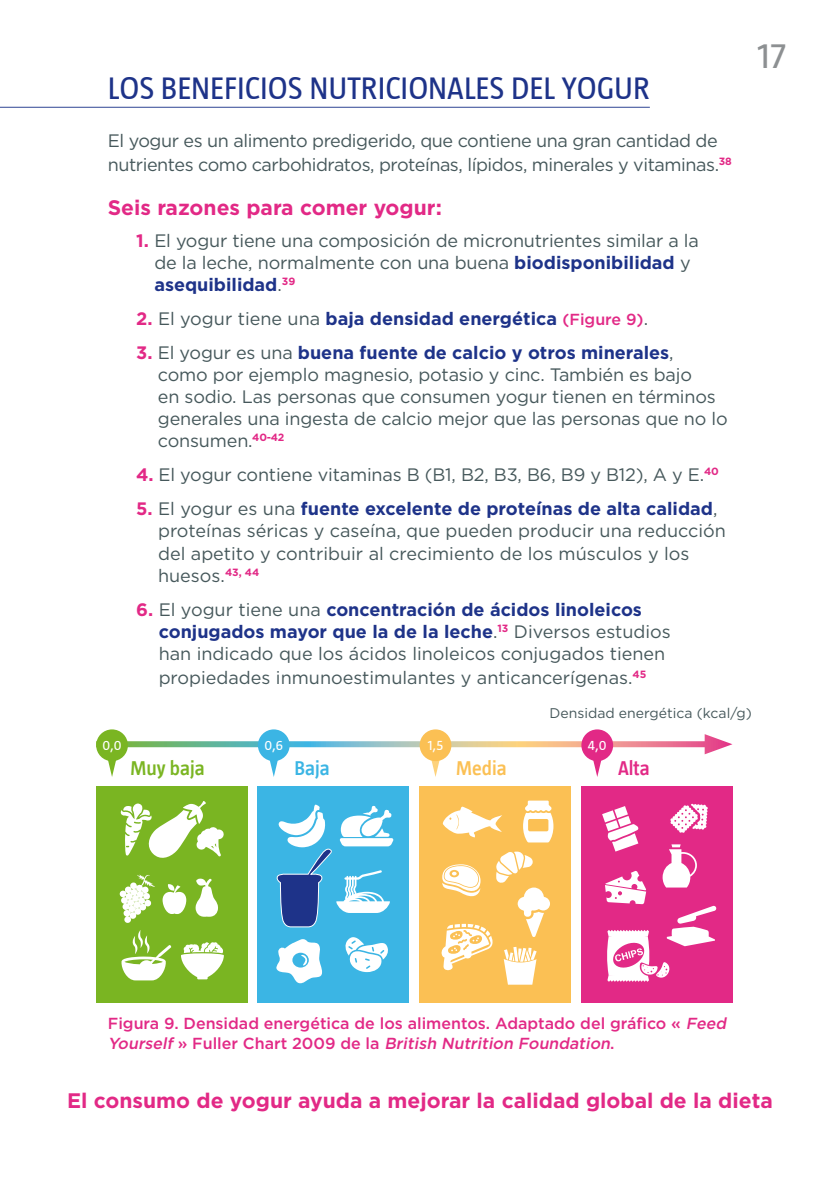
<style>
.page{position:relative;width:840px;height:1191px;background:#fff}
.page>*{position:absolute;margin:0;border:0;box-sizing:border-box;transform-origin:0 0}
.t1{font:36px "Taz";color:#8d9092}
.t2{font:32px "Taz";color:#1e3389}
.t3{font:700 21px "Gotham";color:#e22986}
.t4{font:600 20.6px "Taz";color:#7ab522}
.t5{font:600 20.6px "Taz";color:#fbc054}
.t6{font:600 20.6px "Taz";color:#e22986}
.t7{font:600 20.6px "Taz";color:#3bb5e4}
.t8{font:18px/22px "Gotham";letter-spacing:-.01em;color:#46585b}
.t9{font:700 18px "Gotham";color:#1e3389}
.t10{font:500 16px/20px "Gotham";color:#e22986}
.t11{font:14px "Gotham";color:#46585b}
.t12{font:13.8px "Taz";color:#fff}
.s1{font-weight:700;color:#e22986}
.s2{font-weight:700;color:#1e3389}
.s3{color:#e22986}
.s4{font-weight:400;color:#46585b}
.s5{font-weight:500;font-size:16px;color:#e22986}
.s6{font-style:italic}
</style>
<div class="page">
<hr style="left:0;top:107px;width:649px;height:1px;background:#304594">
<div style="left:96px;top:786px;width:151px;height:216px;background:#7ab522"></div>
<div style="left:258px;top:786px;width:151px;height:216px;background:#3bb5e4"></div>
<div style="left:419px;top:786px;width:151px;height:216px;background:#fbc054"></div>
<div style="left:581px;top:786px;width:151px;height:216px;background:#e22986"></div>
<svg style="left:107px;top:760px;width:10px;height:17px"></svg>
<svg style="left:269px;top:760px;width:9px;height:17px"></svg>
<svg style="left:430px;top:760px;width:10px;height:17px"></svg>
<svg style="left:592px;top:760px;width:9px;height:17px"></svg>
<svg style="left:128px;top:741px;width:576px;height:6px"></svg>
<svg style="left:704px;top:734px;width:28px;height:20px"></svg>
<div style="left:96px;top:729px;width:32px;height:32px;background:#7ab522;border-radius:50%"></div>
<div style="left:258px;top:729px;width:31px;height:32px;background:#3bb5e4;border-radius:50%"></div>
<div style="left:419px;top:729px;width:32px;height:32px;background:#fbc054;border-radius:50%"></div>
<div style="left:581px;top:729px;width:31px;height:32px;background:#e22986;border-radius:50%"></div>
<svg style="left:120px;top:801px;width:104px;height:57px"></svg>
<svg style="left:195px;top:878px;width:23px;height:38px"></svg>
<svg style="left:162px;top:884px;width:24px;height:30px"></svg>
<svg style="left:119px;top:874px;width:36px;height:49px"></svg>
<svg style="left:181px;top:942px;width:43px;height:37px"></svg>
<svg style="left:121px;top:930px;width:50px;height:50px"></svg>
<svg style="left:276px;top:804px;width:117px;height:124px"></svg>
<svg style="left:345px;top:937px;width:43px;height:35px"></svg>
<svg style="left:276px;top:939px;width:46px;height:45px"></svg>
<svg style="left:523px;top:800px;width:30px;height:42px"></svg>
<svg style="left:442px;top:806px;width:60px;height:31px"></svg>
<svg style="left:441px;top:851px;width:108px;height:133px"></svg>
<svg style="left:602px;top:803px;width:114px;height:178px"></svg>
<h2 class="t2" style="left:108px;top:72px;width:543px">LOS BENEFICIOS NUTRICIONALES DEL YOGUR</h2>
<p class="t8" style="left:108px;top:129px;width:625px;line-height:24px">El yogur es un alimento predigerido, que contiene una gran cantidad de nutrientes como carbohidratos, proteínas, lípidos, minerales y vitaminas.<sup>38</sup></p>
<p class="t3" style="left:108px;top:194px;width:335px">Seis razones para comer yogur:</p>
<p class="t8" style="left:154px;top:230px;width:545px;text-indent:-18px"><span class="s1">1.</span> El yogur tiene una composición de micronutrientes similar a la de la leche, normalmente con una buena <span class="s2">biodisponibilidad</span> y <span class="s2">asequibilidad</span>.<sup>39</sup></p>
<p class="t9" style="left:136px;top:307px;width:513px"><span class="s3">2.</span> <span class="s4">El yogur tiene una</span> baja densidad energética <span class="s5">(Figure 9)</span><span class="s4">.</span></p>
<p class="t8" style="left:158px;top:342px;width:571px;text-indent:-22px"><span class="s1">3.</span> El yogur es una <span class="s2">buena fuente de calcio y otros minerales</span>, como por ejemplo magnesio, potasio y cinc. También es bajo<br>en sodio. Las personas que consumen yogur tienen en términos generales una ingesta de calcio mejor que las personas que no lo consumen.<sup>40-42</sup></p>
<p class="t8" style="left:136px;top:464px;width:583px"><span class="s1">4.</span> El yogur contiene vitaminas B (B1, B2, B3, B6, B9 y B12), A y E.<sup>40</sup></p>
<p class="t8" style="left:158px;top:498px;width:569px;text-indent:-22px"><span class="s1">5.</span> El yogur es una <span class="s2">fuente excelente de proteínas de alta calidad</span>, proteínas séricas y caseína, que pueden producir una reducción del apetito y contribuir al crecimiento de los músculos y los huesos.<sup>43,</sup> <sup>44</sup></p>
<p class="t8" style="left:159px;top:598px;width:513px;text-indent:-22px"><span class="s1">6.</span> El yogur tiene una <span class="s2">concentración de ácidos linoleicos conjugados mayor que la de la leche</span>.<sup>13</sup> Diversos estudios han indicado que los ácidos linoleicos conjugados tienen</p>
<p class="t8" style="left:159px;top:666px;width:489px">propiedades inmunoestimulantes y anticancerígenas.<sup>45</sup></p>
<h1 class="t1" style="left:757px;top:37px;width:30px">17</h1>
<p class="t11" style="left:549px;top:704px;width:204px">Densidad energética (kcal/g)</p>
<p class="t12" style="left:102px;top:738px;width:21px">0,0</p>
<p class="t12" style="left:264px;top:738px;width:20px">0,6</p>
<p class="t12" style="left:427px;top:738px;width:17px">1,5</p>
<p class="t12" style="left:587px;top:738px;width:20px">4,0</p>
<p class="t4" style="left:130px;top:757px;width:76px">Muy baja</p>
<p class="t7" style="left:294px;top:757px;width:37px">Baja</p>
<p class="t5" style="left:456px;top:757px;width:52px">Media</p>
<p class="t6" style="left:617px;top:757px;width:33px">Alta</p>
<p class="t10" style="left:108px;top:1013px;width:623px">Figura 9. Densidad energética de los alimentos. Adaptado del gráfico « <span class="s6">Feed<br>Yourself</span> » F u l l e r C h a r t 2 0 0 9 d e l a <span class="s6">British Nutrition Foundation</span>.</p>
<p class="t3" style="left:67px;top:1086px;width:706px">El consumo de yogur ayuda a mejorar la calidad global de la dieta</p>
</div>
